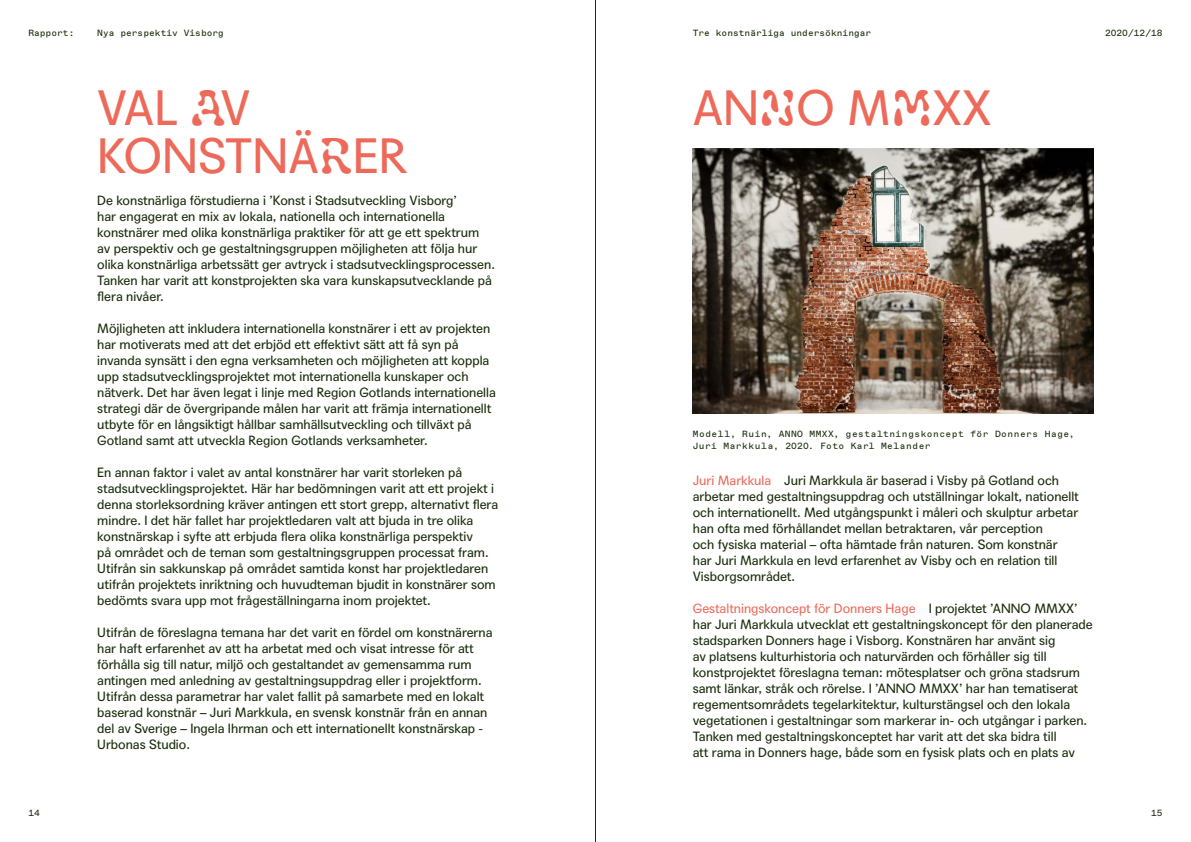
<style>
.page{position:relative;width:1191px;height:842px;background:#fff}
.page>*{position:absolute;margin:0;border:0;box-sizing:border-box;transform-origin:0 0}
.t1{font:48px/48px "Agipo";color:#ed6a5b}
.t2{font:13px/16px "Agipo";color:#182c09}
.t3{font:9px/11.5px "Marfa Pre Mono";letter-spacing:.055em;color:#182c09}
.t4{font:9px "Marfa Pre Mono";color:#182c09}
.t5{font:9px "Marfa Pre Mono";letter-spacing:.03em;color:#182c09}
.s1{font-family:"Version 2 A"}
.s2{color:#ed6a5b}
</style>
<div class="page">
<hr style="left:595px;top:0;width:1px;height:842px;background:#182c09">
<img style="left:693px;top:149px;width:400px;height:264px">
<p class="t4" style="left:28px;top:27px;width:48px">Rapport:</p>
<p class="t4" style="left:97px;top:27px;width:128px">Nya perspektiv Visborg</p>
<p class="t4" style="left:693px;top:27px;width:180px">Tre konstnärliga undersökningar</p>
<p class="t5" style="left:1105px;top:27px;width:59px">2020/12/18</p>
<h1 class="t1" style="left:97px;top:80px;width:312px">VAL <span class="s1">A</span>V<br>KONSTNÄ<span class="s1">R</span>ER</h1>
<p class="t2" style="left:97px;top:191px;width:399px">De konstnärliga förstudierna i ’Konst i Stadsutveckling Visborg’<br>har engagerat en mix av lokala, nationella och internationella konstnärer med olika konstnärliga praktiker för att ge ett spektrum av perspektiv och ge gestaltningsgruppen möjligheten att följa hur olika konstnärliga arbetssätt ger avtryck i stadsutvecklingsprocessen.<br>Tanken har varit att konstprojekten ska vara kunskapsutvecklande på flera nivåer.</p>
<p class="t2" style="left:97px;top:319px;width:400px">Möjligheten att inkludera internationella konstnärer i ett av projekten har motiverats med att det erbjöd ett effektivt sätt att få syn på invanda synsätt i den egna verksamheten och möjligheten att koppla upp stadsutvecklingsprojektet mot internationella kunskaper och nätverk. Det har även legat i linje med Region Gotlands internationella strategi där de övergripande målen har varit att främja internationellt utbyte för en långsiktigt hållbar samhällsutveckling och tillväxt på Gotland samt att utveckla Region Gotlands verksamheter.</p>
<p class="t2" style="left:97px;top:463px;width:402px">En annan faktor i valet av antal konstnärer har varit storleken på stadsutvecklingsprojektet. Här har bedömningen varit att ett projekt i denna storleksordning kräver antingen ett stort grepp, alternativt flera mindre. I det här fallet har projektledaren valt att bjuda in tre olika konstnärskap i syfte att erbjuda flera olika konstnärliga perspektiv<br>på området och de teman som gestaltningsgruppen processat fram.<br>Utifrån sin sakkunskap på området samtida konst har projektledaren utifrån projektets inriktning och huvudteman bjudit in konstnärer som bedömts svara upp mot frågeställningarna inom projektet.</p>
<p class="t2" style="left:97px;top:623px;width:397px">Utifrån de föreslagna temana har det varit en fördel om konstnärerna har haft erfarenhet av att ha arbetat med och visat intresse för att förhålla sig till natur, miljö och gestaltandet av gemensamma rum antingen med anledning av gestaltningsuppdrag eller i projektform.<br>Utifrån dessa parametrar har valet fallit på samarbete med en lokalt baserad konstnär – Juri Markkula, en svensk konstnär från en annan del av Sverige – Ingela Ihrman och ett internationellt konstnärskap - Urbonas Studio.</p>
<h1 class="t1" style="left:693px;top:80px;width:300px">AN<span class="s1">N</span>O M<span class="s1">M</span>XX</h1>
<p class="t3" style="left:693px;top:428px;width:383px">Modell, Ruin, ANNO MMXX, gestaltningskoncept för Donners Hage,<br>Juri Markkula, 2020. Foto Karl Melander</p>
<p class="t2" style="left:693px;top:471px;width:387px"><span class="s2">Juri Markkula</span> Juri Markkula är baserad i Visby på Gotland och arbetar med gestaltningsuppdrag och utställningar lokalt, nationellt och internationellt. Med utgångspunkt i måleri och skulptur arbetar han ofta med förhållandet mellan betraktaren, vår perception<br>och fysiska material – ofta hämtade från naturen. Som konstnär har Juri Markkula en levd erfarenhet av Visby och en relation till Visborgsområdet.</p>
<p class="t2" style="left:693px;top:599px;width:401px"><span class="s2">Gestaltningskoncept för Donners Hage</span> I projektet ’ANNO MMXX’ har Juri Markkula utvecklat ett gestaltningskoncept för den planerade stadsparken Donners hage i Visborg. Konstnären har använt sig<br>av platsens kulturhistoria och naturvärden och förhåller sig till konstprojektet föreslagna teman: mötesplatser och gröna stadsrum samt länkar, stråk och rörelse. I ’ANNO MMXX’ har han tematiserat regementsområdets tegelarkitektur, kulturstängsel och den lokala vegetationen i gestaltningar som markerar in- och utgångar i parken.<br>Tanken med gestaltningskonceptet har varit att det ska bidra till<br>att rama in Donners hage, både som en fysisk plats och en plats av</p>
<p class="t5" style="left:28px;top:808px;width:13px">14</p>
<p class="t5" style="left:1151px;top:808px;width:13px">15</p>
</div>
